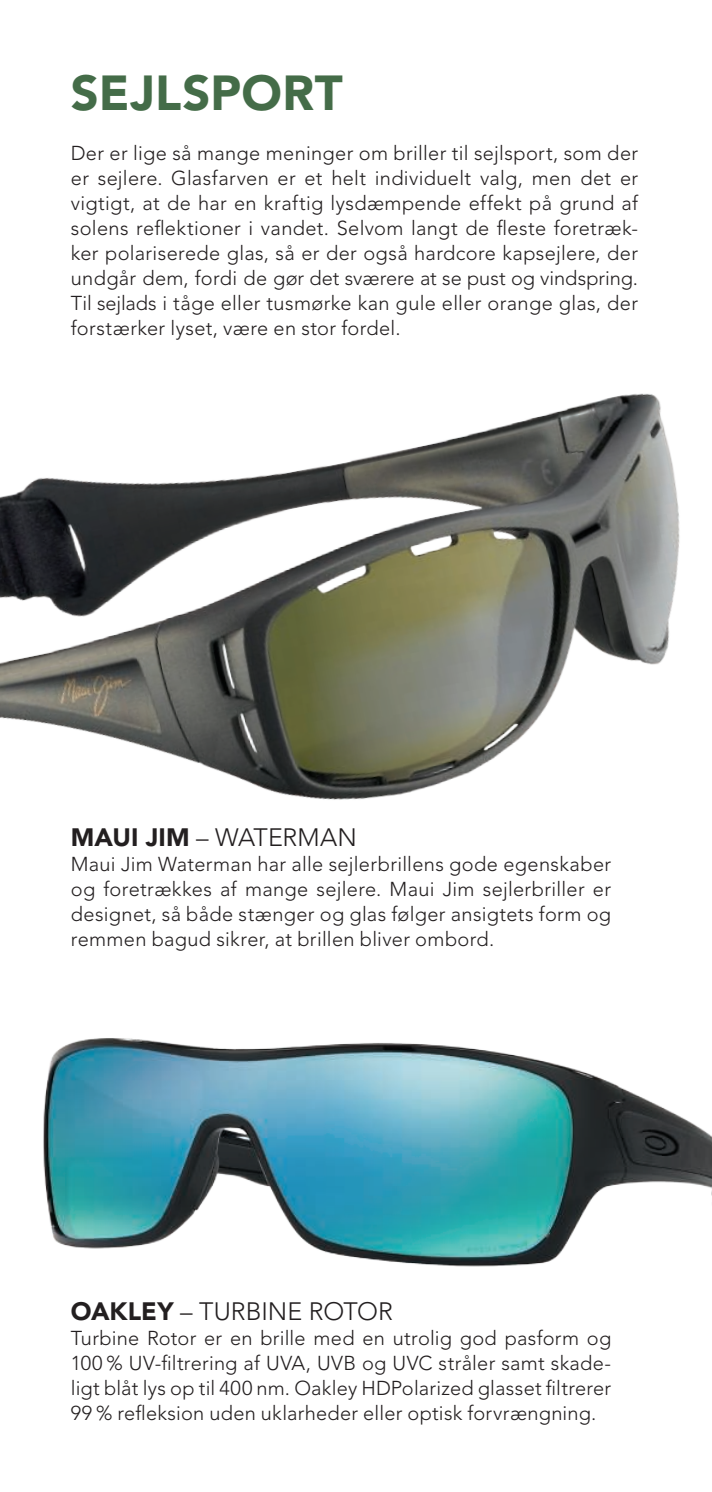
<style>
.page{position:relative;width:712px;height:1492px;background:#fff}
.page>*{position:absolute;margin:0;border:0;box-sizing:border-box;transform-origin:0 0}
.t1{font:900 48.75px "Avenir LT Std";letter-spacing:.005em;color:#446c48}
.t2{font:300 25px "Avenir LT Std";color:#231f20}
.t3{font:300 20px/25px "Avenir LT Std";letter-spacing:.015em;color:#231f20;text-align:justify}
.s1{font-weight:900}
</style>
<div class="page">
<img style="left:0;top:393px;width:680px;height:407px">
<img style="left:43px;top:1038px;width:669px;height:229px">
<h1 class="t1" style="left:71px;top:63px;width:273px">SEJLSPORT</h1>
<p class="t3" style="left:71px;top:142px;width:568px">Der er lige så mange meninger om briller til sejlsport, som der er sejlere. Glasfarven er et helt individuelt valg, men det er vigtigt, at de har en kraftig lysdæmpende effekt på grund af solens reflektioner i vandet. Selvom langt de fleste foretræk&shy;ker polariserede glas, så er der også hardcore kapsejlere, der undgår dem, fordi de gør det sværere at se pust og vindspring.<br>Til sejlads i tåge eller tusmørke kan gule eller orange glas, der forstærker lyset, være en stor fordel.</p>
<p class="t2" style="left:71px;top:827px;width:287px"><span class="s1">MAUI JIM</span> – WATERMAN</p>
<p class="t3" style="left:71px;top:853px;width:541px">Maui Jim Waterman har alle sejlerbrillens gode egenskaber og foretrækkes af mange sejlere. Maui Jim sejlerbriller er designet, så både stænger og glas følger ansigtets form og remmen bagud sikrer, at brillen bliver ombord.</p>
<p class="t2" style="left:71px;top:1300px;width:324px"><span class="s1">OAKLEY</span> – TURBINE ROTOR</p>
<p class="t3" style="left:71px;top:1326px;width:542px">Turbine Rotor er en brille med en utrolig god pasform og 100 % UV-filtrering af UVA, UVB og UVC stråler samt skade&shy;ligt blåt lys op til 400 nm. Oakley HDPolarized glasset filtrerer 99 % refleksion uden uklarheder eller optisk forvrængning.</p>
</div>
